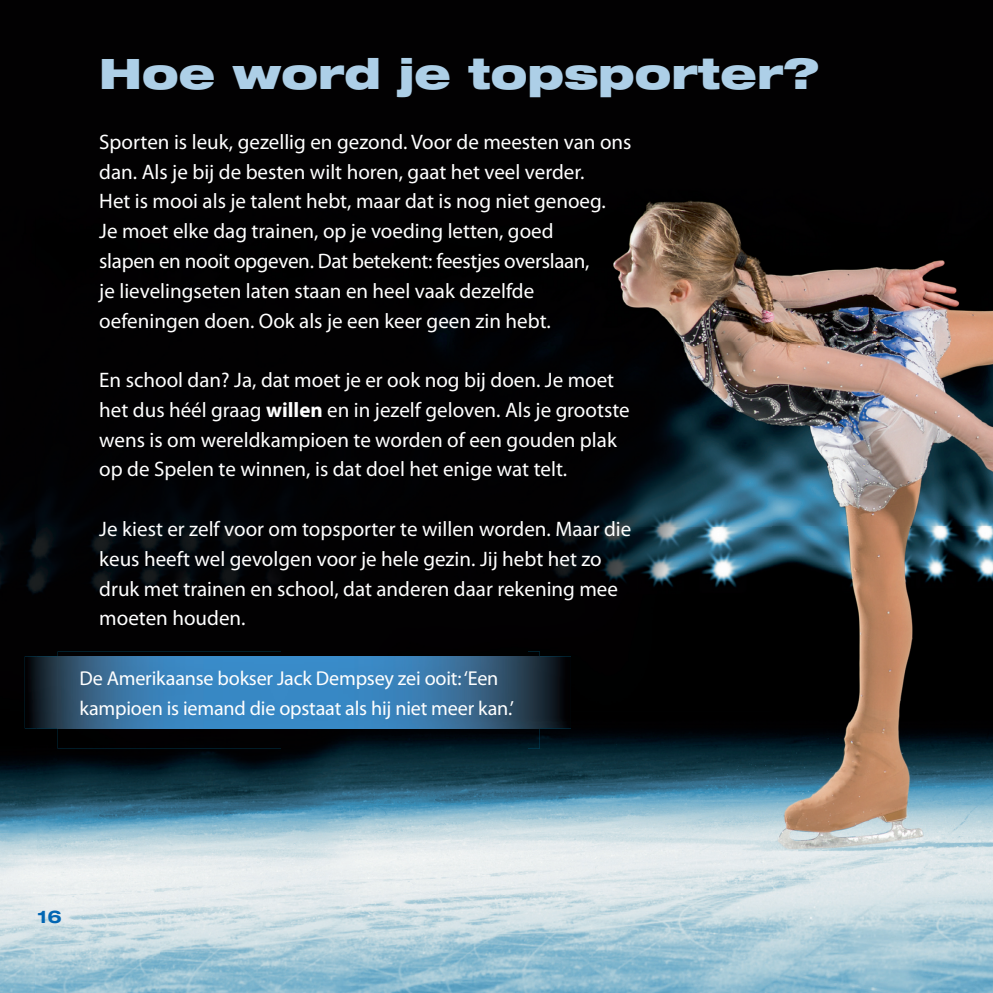
<style>
.page{position:relative;width:993px;height:993px;background:#fff}
.page>*{position:absolute;margin:0;border:0;box-sizing:border-box;transform-origin:0 0}
.t1{font:900 expanded 42px "Helvetica Neue LT Std";color:#adcfe7}
.t2{font:21px/29.8px "Myriad Pro";color:#fff}
.t3{font:20.12px/29.8px "Myriad Pro";letter-spacing:-.01em;color:#fff}
.t4{font:700 expanded 17.5px "Helvetica Neue LT Std";color:#0166b3}
.s1{font-weight:700}
</style>
<div class="page">
<img style="left:36px;top:0;width:956px;height:526px">
<img style="left:0;top:0;width:36px;height:992px">
<img style="left:527px;top:526px;width:465px;height:368px">
<div style="left:282px;top:526px;width:245px;height:125px;background:#020102"></div>
<img style="left:36px;top:526px;width:246px;height:130px">
<img style="left:282px;top:748px;width:245px;height:146px">
<img style="left:36px;top:728px;width:246px;height:166px">
<img style="left:36px;top:894px;width:956px;height:98px">
<img style="left:25px;top:656px;width:545px;height:72px">
<img style="left:58px;top:651px;width:481px;height:97px">
<img style="left:58px;top:656px;width:481px;height:72px">
<h1 class="t1" style="left:99px;top:47px;width:721px">Hoe word je topsporter?</h1>
<p class="t2" style="left:99px;top:127px;width:533px">Sporten is leuk, gezellig en gezond. Voor de meesten van ons dan. Als je bij de besten wilt horen, gaat het veel verder.<br>Het is mooi als je talent hebt, maar dat is nog niet genoeg.<br>Je moet elke dag trainen, op je voeding letten, goed<br>slapen en nooit opgeven. Dat betekent: feestjes overslaan,<br>je lievelingseten laten staan en heel vaak dezelfde oefeningen doen. Ook als je een keer geen zin hebt.</p>
<p class="t2" style="left:99px;top:365px;width:531px">En school dan? Ja, dat moet je er ook nog bij doen. Je moet het dus héél graag <span class="s1">willen</span> en in jezelf geloven. Als je grootste wens is om wereldkampioen te worden of een gouden plak op de Spelen te winnen, is dat doel het enige wat telt.</p>
<p class="t2" style="left:99px;top:513px;width:533px">Je kiest er zelf voor om topsporter te willen worden. Maar die keus heeft wel gevolgen voor je hele gezin. Jij hebt het zo druk met trainen en school, dat anderen daar rekening mee moeten houden.</p>
<p class="t3" style="left:79px;top:662px;width:436px">De Amerikaanse bokser Jack Dempsey zei ooit: ‘Een kampioen is iemand die opstaat als hij niet meer kan.’</p>
<p class="t4" style="left:38px;top:905px;width:26px">16</p>
</div>
